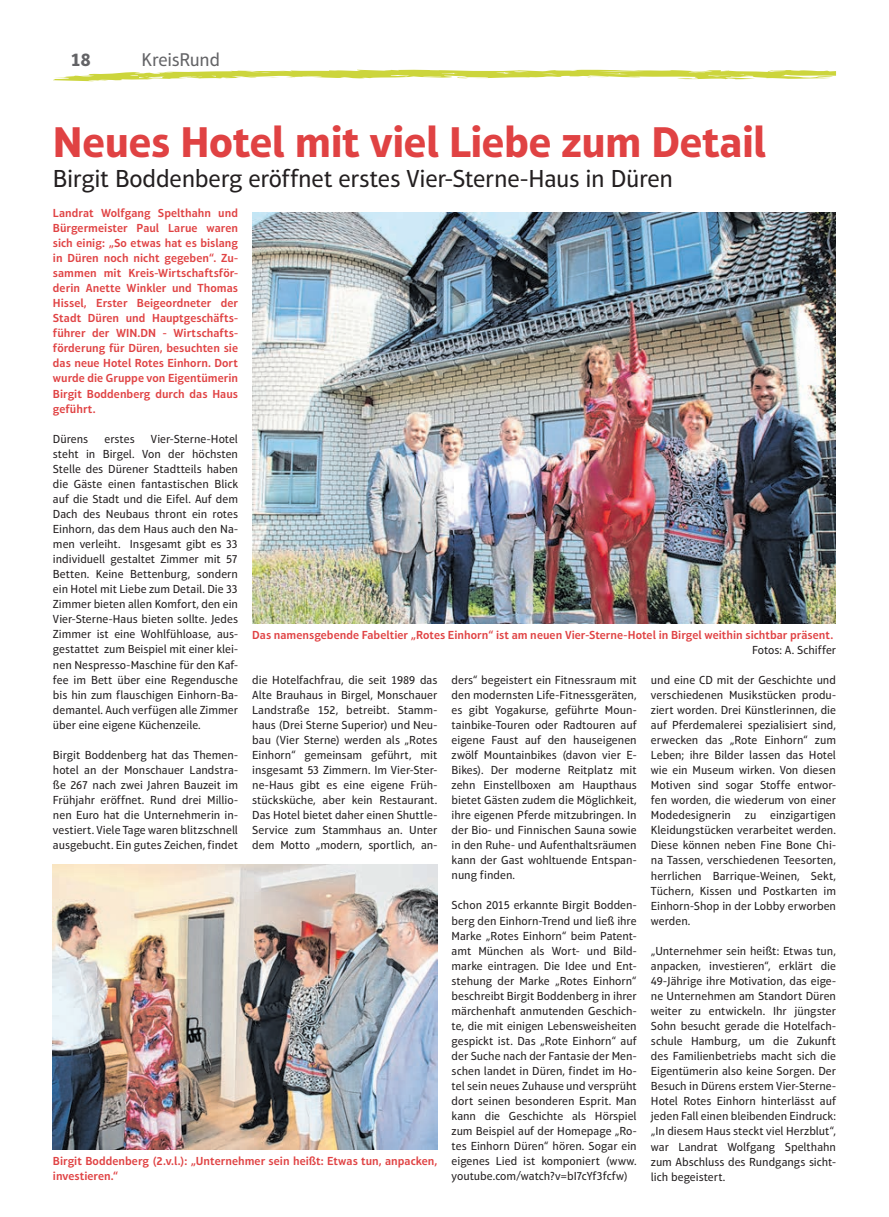
<style>
.page{position:relative;width:889px;height:1217px;background:#fff}
.page>*{position:absolute;margin:0;border:0;box-sizing:border-box;transform-origin:0 0}
.t1{font:700 43.75px "Aptifer Sans LT Pro";letter-spacing:-.01em;color:#e04243}
.t2{font:25px "Aptifer Sans LT Pro";letter-spacing:-.015em;color:#231f20}
.t3{font:18.75px "Aptifer Sans LT Pro";letter-spacing:-.015em;color:#636366}
.t4{font:700 18.75px "Aptifer Sans LT Pro";color:#636366}
.t5{font:11.88px/15px "Aptifer Sans LT Pro";color:#231f20;text-align:justify}
.t6{font:600 11.88px/15px "Aptifer Sans LT Pro";letter-spacing:.005em;color:#e04243;text-align:justify}
</style>
<div class="page">
<svg style="left:53px;top:69px;width:783px;height:12px"></svg>
<img style="left:252px;top:212px;width:584px;height:411px">
<img style="left:53px;top:864px;width:384px;height:284px">
<h3 class="t4" style="left:71px;top:49px;width:22px">18</h3>
<h3 class="t3" style="left:142px;top:49px;width:80px">KreisRund</h3>
<h1 class="t1" style="left:53px;top:115px;width:715px">Neues Hotel mit viel Liebe zum Detail</h1>
<h2 class="t2" style="left:53px;top:164px;width:622px">Birgit Boddenberg eröffnet erstes Vier-Sterne-Haus in Düren</h2>
<p class="t6" style="left:53px;top:205px;width:187px">Landrat Wolfgang Spelthahn und Bürgermeister Paul Larue waren sich einig: „So etwas hat es bislang in Düren noch nicht gegeben“. Zu&shy;sammen mit Kreis-Wirtschaftsför&shy;derin Anette Winkler und Thomas Hissel, Erster Beigeordneter der Stadt Düren und Hauptgeschäfts&shy;führer der WIN.DN - Wirtschafts&shy;förderung für Düren, besuchten sie das neue Hotel Rotes Einhorn. Dort wurde die Gruppe von Eigentümerin Birgit Boddenberg durch das Haus geführt.</p>
<p class="t5" style="left:53px;top:431px;width:37px">Dürens</p>
<p class="t5" style="left:104px;top:431px;width:32px">erstes</p>
<p class="t5" style="left:53px;top:431px;width:187px;text-indent:98px">Vier-Sterne-Hotel steht in Birgel. Von der höchsten Stelle des Dürener Stadtteils haben die Gäste einen fantastischen Blick auf die Stadt und die Eifel. Auf dem Dach des Neubaus thront ein rotes Einhorn, das dem Haus auch den Na&shy;men verleiht. Insgesamt gibt es 33 individuell gestaltet Zimmer mit 57<br>Betten. Keine Bettenburg, sondern ein Hotel mit Liebe zum Detail. Die 33<br>Zimmer bieten allen Komfort, den ein Vier-Sterne-Haus bieten sollte. Jedes Zimmer ist eine Wohlfühloase, aus&shy;gestattet zum Beispiel mit einer klei&shy;nen Nespresso-Maschine für den Kaf&shy;fee im Bett über eine Regendusche bis hin zum flauschigen Einhorn-Ba&shy;demantel. Auch verfügen alle Zimmer über eine eigene Küchenzeile.</p>
<p class="t5" style="left:53px;top:747px;width:187px">Birgit Boddenberg hat das Themen&shy;hotel an der Monschauer Landstra&shy;ße 267 nach zwei Jahren Bauzeit im Frühjahr eröffnet. Rund drei Millio&shy;nen Euro hat die Unternehmerin in&shy;vestiert. Viele Tage waren blitzschnell ausgebucht. Ein gutes Zeichen, findet</p>
<p class="t6" style="left:252px;top:627px;width:582px">Das namensgebende Fabeltier „Rotes Einhorn“ ist am neuen Vier-Sterne-Hotel in Birgel weithin sichtbar präsent.</p>
<p class="t5" style="left:752px;top:642px;width:86px">Fotos: A. Schiffer</p>
<p class="t5" style="left:252px;top:672px;width:187px">die Hotelfachfrau, die seit 1989 das Alte Brauhaus in Birgel, Monschauer Landstraße 152, betreibt. Stamm&shy;haus (Drei Sterne Superior) und Neu&shy;bau (Vier Sterne) werden als „Rotes Einhorn“ gemeinsam geführt, mit insgesamt 53 Zimmern. Im Vier-Ster&shy;ne-Haus gibt es eine eigene Früh&shy;stücksküche, aber kein Restaurant.<br>Das Hotel bietet daher einen Shuttle-Service zum Stammhaus an. Unter dem Motto „modern, sportlich, an-</p>
<p class="t5" style="left:452px;top:672px;width:187px">ders“ begeistert ein Fitnessraum mit den modernsten Life-Fitnessgeräten, es gibt Yogakurse, geführte Moun&shy;tainbike-Touren oder Radtouren auf eigene Faust auf den hauseigenen zwölf Mountainbikes (davon vier E-Bikes). Der moderne Reitplatz mit zehn Einstellboxen am Haupthaus bietet Gästen zudem die Möglichkeit, ihre eigenen Pferde mitzubringen. In der Bio- und Finnischen Sauna sowie in den Ruhe- und Aufenthaltsräumen kann der Gast wohltuende Entspan&shy;nung finden.</p>
<p class="t5" style="left:452px;top:897px;width:187px">Schon 2015 erkannte Birgit Bodden&shy;berg den Einhorn-Trend und ließ ihre Marke „Rotes Einhorn“ beim Patent&shy;amt München als Wort- und Bild&shy;marke eintragen. Die Idee und Ent&shy;stehung der Marke „Rotes Einhorn“ beschreibt Birgit Boddenberg in ihrer märchenhaft anmutenden Geschich&shy;te, die mit einigen Lebensweisheiten gespickt ist. Das „Rote Einhorn“ auf der Suche nach der Fantasie der Men&shy;schen landet in Düren, findet im Ho&shy;tel sein neues Zuhause und versprüht dort seinen besonderen Esprit. Man kann die Geschichte als Hörspiel zum Beispiel auf der Homepage „Ro&shy;tes Einhorn Düren“ hören. Sogar ein eigenes Lied ist komponiert (www. youtube.com/watch?v=bI7cYf3fcfw)</p>
<p class="t5" style="left:651px;top:672px;width:187px">und eine CD mit der Geschichte und verschiedenen Musikstücken produ&shy;ziert worden. Drei Künstlerinnen, die auf Pferdemalerei spezialisiert sind, erwecken das „Rote Einhorn“ zum Leben; ihre Bilder lassen das Hotel wie ein Museum wirken. Von diesen Motiven sind sogar Stoffe entwor&shy;fen worden, die wiederum von einer Modedesignerin zu einzigartigen Kleidungstücken verarbeitet werden.<br>Diese können neben Fine Bone Chi&shy;na Tassen, verschiedenen Teesorten, herrlichen Barrique-Weinen, Sekt, Tüchern, Kissen und Postkarten im Einhorn-Shop in der Lobby erworben werden.</p>
<p class="t5" style="left:651px;top:943px;width:187px">„Unternehmer sein heißt: Etwas tun, anpacken, investieren“, erklärt die 49-Jährige ihre Motivation, das eige&shy;ne Unternehmen am Standort Düren weiter zu entwickeln. Ihr jüngster Sohn besucht gerade die Hotelfach&shy;schule Hamburg, um die Zukunft des Familienbetriebs macht sich die Eigentümerin also keine Sorgen. Der Besuch in Dürens erstem Vier-Sterne-Hotel Rotes Einhorn hinterlässt auf jeden Fall einen bleibenden Eindruck: „In diesem Haus steckt viel Herzblut“, war Landrat Wolfgang Spelthahn zum Abschluss des Rundgangs sicht&shy;lich begeistert.</p>
<p class="t6" style="left:53px;top:1153px;width:386px">Birgit Boddenberg (2.v.l.): „Unternehmer sein heißt: Etwas tun, anpacken, investieren.“</p>
</div>
